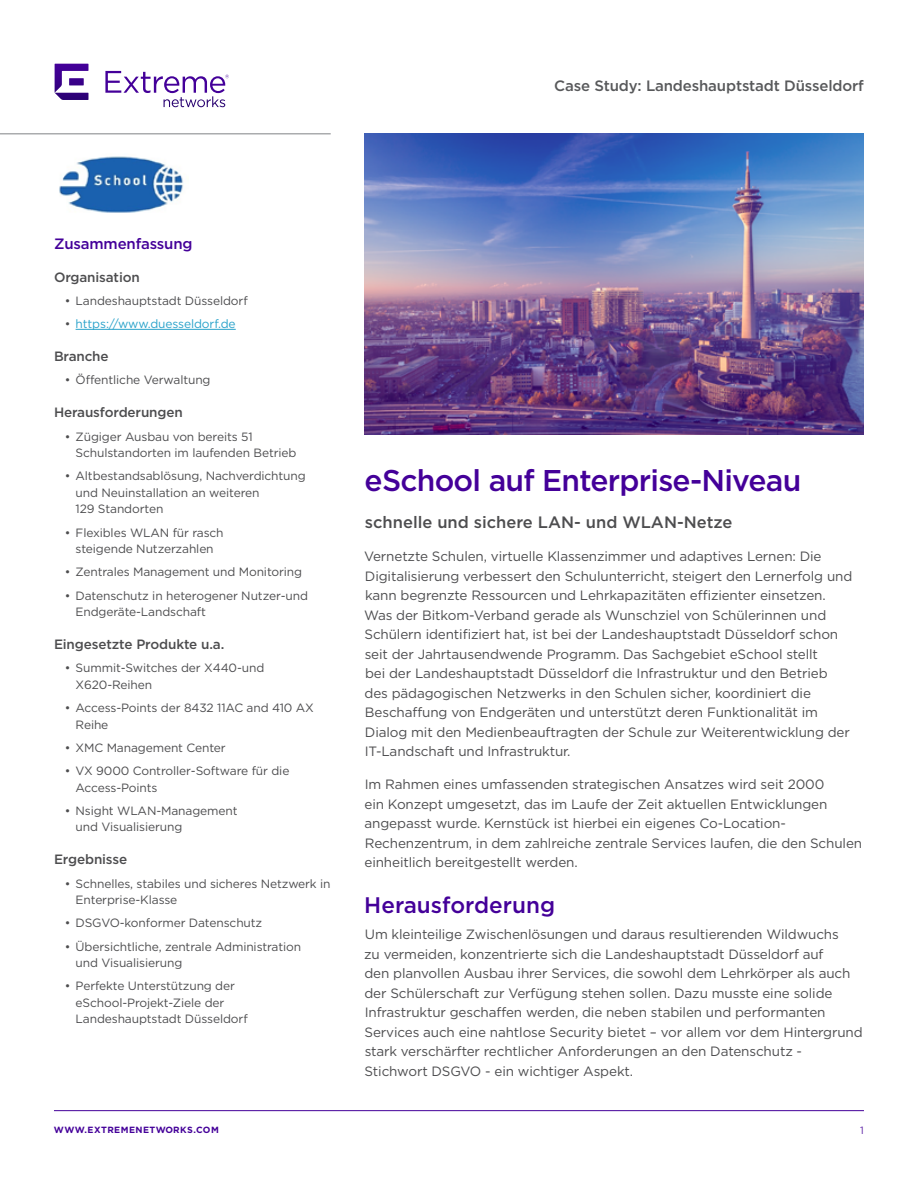
<style>
.page{position:relative;width:918px;height:1188px;background:#fff}
.page>*{position:absolute;margin:0;border:0;box-sizing:border-box;transform-origin:0 0}
.t1{font:500 30px "Gotham";letter-spacing:-.025em;color:#409}
.t2{font:500 22.5px "Gotham";color:#409}
.t3{font:500 16.5px "Gotham";color:#4d4d4f}
.t4{font:500 15px "Gotham";letter-spacing:-.01em;color:#58595b}
.t5{font:500 15px "Gotham";letter-spacing:-.01em;color:#409}
.t6{font:13.5px/19.5px "Gotham";letter-spacing:-.01em;color:#4d4d4f}
.t7{font:500 13.5px "Gotham";letter-spacing:-.01em;color:#4d4d4f}
.t8{font:12px/16.5px "Gotham";letter-spacing:-.01em;color:#4d4d4f}
.t9{font:12px "Gotham";letter-spacing:-.01em;color:#29a2ca}
.t10{font:10.5px "Gotham";color:#6026a8}
.t11{font:700 9px "Gotham";letter-spacing:.05em;color:#409}
.s1{color:#4d4d4f}
</style>
<div class="page">
<hr style="left:54px;top:1110px;width:810px;height:1px;background:#409">
<hr style="left:0;top:133px;width:331px;height:1px;background:#808285">
<svg style="left:105px;top:71px;width:124px;height:36px"></svg>
<svg style="left:55px;top:64px;width:33px;height:36px"></svg>
<img style="left:364px;top:133px;width:500px;height:302px">
<hr style="left:76px;top:329px;width:160px;height:1px;background:#29a2ca">
<img style="left:59px;top:156px;width:124px;height:57px">
<p class="t4" style="left:554px;top:76px;width:311px">Case Study: Landeshauptstadt Düsseldorf</p>
<p class="t5" style="left:54px;top:234px;width:140px">Zusammenfassung</p>
<p class="t7" style="left:54px;top:268px;width:87px">Organisation</p>
<p class="t8" style="left:65px;top:292px;width:184px">• Landeshauptstadt Düsseldorf</p>
<p class="t9" style="left:65px;top:316px;width:172px"><span class="s1">•</span> https://www.duesseldorf.de</p>
<p class="t7" style="left:54px;top:348px;width:56px">Branche</p>
<p class="t8" style="left:65px;top:372px;width:147px">• Öffentliche Verwaltung</p>
<p class="t7" style="left:54px;top:404px;width:130px">Herausforderungen</p>
<p class="t8" style="left:76px;top:428px;width:222px;text-indent:-11px">• Zügiger Ausbau von bereits 51<br>Schulstandorten im laufenden Betrieb</p>
<p class="t8" style="left:76px;top:468px;width:232px;text-indent:-11px">• Altbestandsablösung, Nachverdichtung und Neuinstallation an weiteren<br>129 Standorten</p>
<p class="t8" style="left:65px;top:524px;width:160px;text-align:center">• Flexibles WLAN für rasch steigende Nutzerzahlen</p>
<p class="t8" style="left:65px;top:564px;width:239px">• Zentrales Management und Monitoring</p>
<p class="t8" style="left:76px;top:587px;width:234px;text-indent:-11px">• Datenschutz in heterogener Nutzer-und<br>Endgeräte-Landschaft</p>
<p class="t7" style="left:54px;top:636px;width:172px">Eingesetzte Produkte u.a.</p>
<p class="t8" style="left:76px;top:660px;width:190px;text-indent:-11px">• Summit-Switches der X440-und<br>X620-Reihen</p>
<p class="t8" style="left:76px;top:699px;width:240px;text-indent:-11px">• Access-Points der 8432 11AC and 410 AX<br>Reihe</p>
<p class="t8" style="left:65px;top:739px;width:162px">• XMC Management Center</p>
<p class="t8" style="left:76px;top:762px;width:215px;text-indent:-11px">• VX 9000 Controller-Software für die<br>Access-Points</p>
<p class="t8" style="left:76px;top:802px;width:163px;text-indent:-11px">• Nsight WLAN-Management und Visualisierung</p>
<p class="t7" style="left:54px;top:851px;width:75px">Ergebnisse</p>
<p class="t8" style="left:76px;top:875px;width:256px;text-indent:-11px">• Schnelles, stabiles und sicheres Netzwerk in<br>Enterprise-Klasse</p>
<p class="t8" style="left:65px;top:915px;width:199px">• DSGVO-konformer Datenschutz</p>
<p class="t8" style="left:76px;top:938px;width:227px;text-indent:-11px">• Übersichtliche, zentrale Administration und Visualisierung</p>
<p class="t8" style="left:76px;top:978px;width:174px;text-indent:-11px">• Perfekte Unterstützung der eSchool-Projekt-Ziele der<br>Landeshauptstadt Düsseldorf</p>
<h1 class="t1" style="left:365px;top:461px;width:438px">eSchool auf Enterprise-Niveau</h1>
<p class="t3" style="left:365px;top:512px;width:369px">schnelle und sichere LAN- und WLAN-Netze</p>
<p class="t6" style="left:364px;top:546px;width:490px">Vernetzte Schulen, virtuelle Klassenzimmer und adaptives Lernen: Die Digitalisierung verbessert den Schulunterricht, steigert den Lernerfolg und kann begrenzte Ressourcen und Lehrkapazitäten effizienter einsetzen.<br>Was der Bitkom-Verband gerade als Wunschziel von Schülerinnen und Schülern identifiziert hat, ist bei der Landeshauptstadt Düsseldorf schon seit der Jahrtausendwende Programm. Das Sachgebiet eSchool stellt<br>bei der Landeshauptstadt Düsseldorf die Infrastruktur und den Betrieb des pädagogischen Netzwerks in den Schulen sicher, koordiniert die Beschaffung von Endgeräten und unterstützt deren Funktionalität im Dialog mit den Medienbeauftragten der Schule zur Weiterentwicklung der IT-Landschaft und Infrastruktur.</p>
<p class="t6" style="left:365px;top:774px;width:499px">Im Rahmen eines umfassenden strategischen Ansatzes wird seit 2000<br>ein Konzept umgesetzt, das im Laufe der Zeit aktuellen Entwicklungen angepasst wurde. Kernstück ist hierbei ein eigenes Co-Location-Rechenzentrum, in dem zahlreiche zentrale Services laufen, die den Schulen einheitlich bereitgestellt werden.</p>
<h2 class="t2" style="left:364px;top:890px;width:192px">Herausforderung</h2>
<p class="t6" style="left:364px;top:924px;width:500px">Um kleinteilige Zwischenlösungen und daraus resultierenden Wildwuchs<br>zu vermeiden, konzentrierte sich die Landeshauptstadt Düsseldorf auf<br>den planvollen Ausbau ihrer Services, die sowohl dem Lehrkörper als auch der Schülerschaft zur Verfügung stehen sollen. Dazu musste eine solide Infrastruktur geschaffen werden, die neben stabilen und performanten Services auch eine nahtlose Security bietet – vor allem vor dem Hintergrund stark verschärfter rechtlicher Anforderungen an den Datenschutz - Stichwort DSGVO - ein wichtiger Aspekt.</p>
<p class="t11" style="left:54px;top:1124px;width:166px">WWW.EXTREMENETWORKS.COM</p>
<p class="t10" style="left:860px;top:1124px;width:5px">1</p>
</div>
